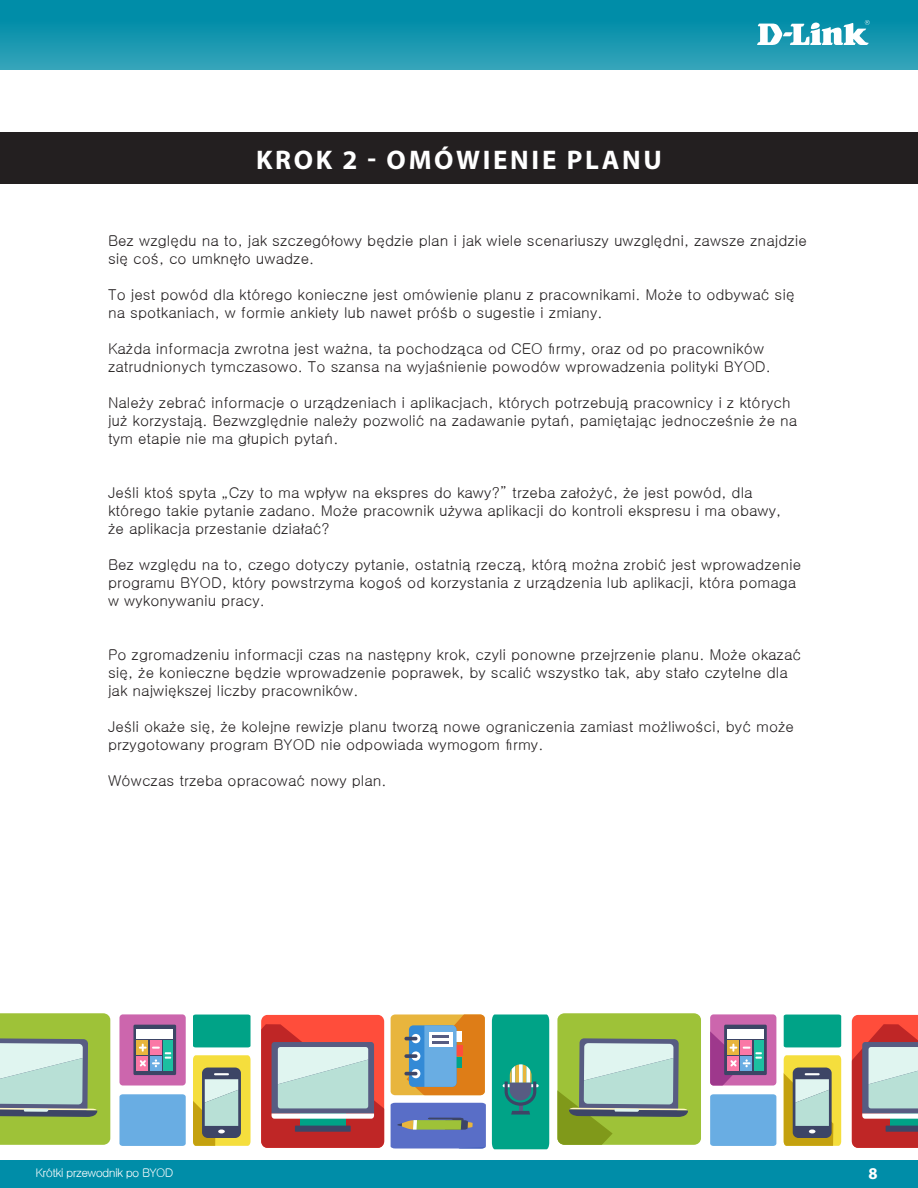
<style>
.page{position:relative;width:918px;height:1188px;background:#fff}
.page>*{position:absolute;margin:0;border:0;box-sizing:border-box;transform-origin:0 0}
.t1{font:700 27px "Myriad Pro";letter-spacing:.1em;color:#fff}
.t2{font:700 16.5px "Myriad Pro";color:#fff}
.t3{font:15px/18px "Gulim";color:#231f20}
.t4{font:12px "Gulim";letter-spacing:-.06em;color:#fff}
</style>
<div class="page">
<div style="left:0;top:0;width:918px;height:69px;background:linear-gradient(to bottom,#0088a4,#32a3b8)"></div>
<div style="left:0;top:1160px;width:918px;height:28px;background:#008da8"></div>
<svg style="left:757px;top:20px;width:113px;height:25px"></svg>
<div style="left:0;top:132px;width:918px;height:52px;background:#231f20"></div>
<div style="left:710px;top:1014px;width:66px;height:72px;background:#cc66ad;border-radius:3px"></div>
<div style="left:710px;top:1094px;width:66px;height:52px;background:#69ade3"></div>
<div style="left:784px;top:1015px;width:57px;height:32px;background:#00a387"></div>
<svg style="left:852px;top:1015px;width:66px;height:133px;background:#bc7f7e"></svg>
<div style="left:557px;top:1013px;width:144px;height:132px;background:#9ec238;border-radius:7px"></div>
<svg style="left:557px;top:1019px;width:132px;height:126px"></svg>
<svg style="left:784px;top:1055px;width:57px;height:91px;background:#b6b570"></svg>
<svg style="left:710px;top:1014px;width:57px;height:72px"></svg>
<div style="left:119px;top:1014px;width:67px;height:72px;background:#cc66ad;border-radius:3px"></div>
<div style="left:119px;top:1094px;width:67px;height:52px;background:#69ade3"></div>
<div style="left:193px;top:1015px;width:58px;height:32px;background:#00a387"></div>
<div style="left:261px;top:1015px;width:123px;height:133px;background:#ff4d3b;border-radius:6px"></div>
<svg style="left:261px;top:1024px;width:123px;height:124px;background:#bb8382"></svg>
<svg style="left:0;top:1013px;width:110px;height:132px;background:#a4c37c"></svg>
<svg style="left:391px;top:1103px;width:95px;height:46px;background:#6579b3"></svg>
<div style="left:391px;top:1015px;width:94px;height:80px;background:#e8b53d;border-radius:4px"></div>
<hr style="left:404px;top:1072px;width:14px;height:3px;background:#3d4566;border-radius:2px">
<hr style="left:404px;top:1037px;width:14px;height:3px;background:#3d4566;border-radius:2px">
<svg style="left:407px;top:1015px;width:78px;height:80px;background:#a8997c"></svg>
<svg style="left:193px;top:1055px;width:58px;height:91px;background:#bcbc76"></svg>
<svg style="left:492px;top:1015px;width:57px;height:134px;background:#119f87"></svg>
<svg style="left:133px;top:1025px;width:43px;height:50px;background:#9196a0"></svg>
<p class="t1" style="left:256px;top:142px;width:407px">KROK 2 - OMÓWIENIE PLANU</p>
<p class="t3" style="left:108px;top:231px;width:701px">Bez względu na to, jak szczegółowy będzie plan i jak wiele scenariuszy uwzględni, zawsze znajdzie się coś, co umknęło uwadze.</p>
<p class="t3" style="left:108px;top:285px;width:688px">To jest powód dla którego konieczne jest omówienie planu z pracownikami. Może to odbywać się na spotkaniach, w formie ankiety lub nawet próśb o sugestie i zmiany.</p>
<p class="t3" style="left:108px;top:339px;width:664px">Każda informacja zwrotna jest ważna, ta pochodząca od CEO firmy, oraz od po pracowników zatrudnionych tymczasowo. To szansa na wyjaśnienie powodów wprowadzenia polityki BYOD.</p>
<p class="t3" style="left:108px;top:393px;width:691px">Należy zebrać informacje o urządzeniach i aplikacjach, których potrzebują pracownicy i z których już korzystają. Bezwzględnie należy pozwolić na zadawanie pytań, pamiętając jednocześnie że na tym etapie nie ma głupich pytań.</p>
<p class="t3" style="left:108px;top:483px;width:675px">Jeśli ktoś spyta „Czy to ma wpływ na ekspres do kawy?” trzeba założyć, że jest powód, dla którego takie pytanie zadano. Może pracownik używa aplikacji do kontroli ekspresu i ma obawy, że aplikacja przestanie działać?</p>
<p class="t3" style="left:108px;top:555px;width:695px">Bez względu na to, czego dotyczy pytanie, ostatnią rzeczą, którą można zrobić jest wprowadzenie programu BYOD, który powstrzyma kogoś od korzystania z urządzenia lub aplikacji, która pomaga w wykonywaniu pracy.</p>
<p class="t3" style="left:108px;top:645px;width:695px">Po zgromadzeniu informacji czas na następny krok, czyli ponowne przejrzenie planu. Może okazać się, że konieczne będzie wprowadzenie poprawek, by scalić wszystko tak, aby stało czytelne dla jak największej liczby pracowników.</p>
<p class="t3" style="left:108px;top:717px;width:688px">Jeśli okaże się, że kolejne rewizje planu tworzą nowe ograniczenia zamiast możliwości, być może przygotowany program BYOD nie odpowiada wymogom firmy.</p>
<p class="t3" style="left:108px;top:771px;width:280px">Wówczas trzeba opracować nowy plan.</p>
<p class="t4" style="left:36px;top:1167px;width:139px">Krótki przewodnik po BYOD</p>
<p class="t2" style="left:868px;top:1163px;width:11px">8</p>
</div>
